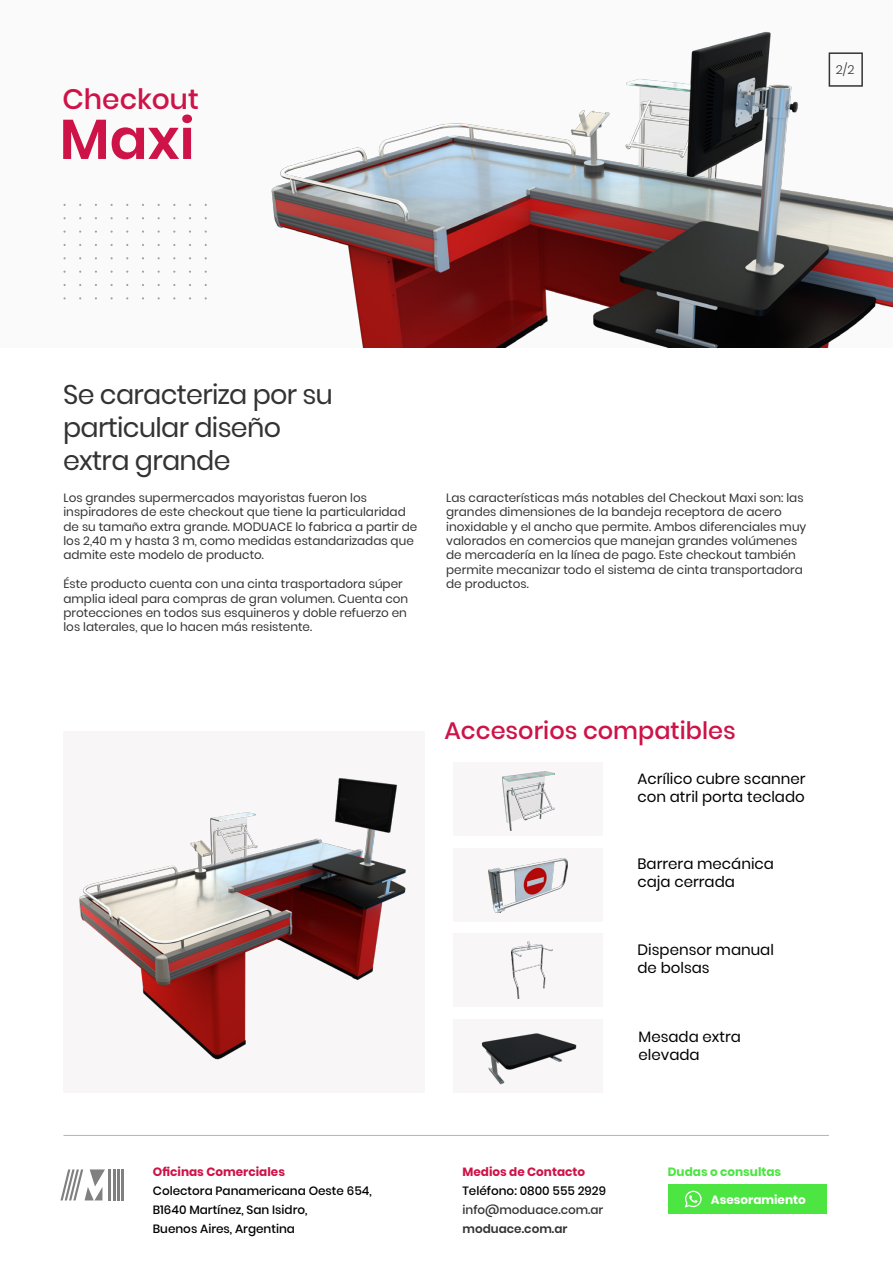
<style>
.page{position:relative;width:893px;height:1263px;background:#fff}
.page>*{position:absolute;margin:0;border:0;box-sizing:border-box;transform-origin:0 0}
.t1{font:600 56.25px "Poppins";color:#ce1348}
.t2{font:500 28.05px "Poppins";color:#ce1348}
.t3{font:27px/33px "Poppins";letter-spacing:-.025em;color:#333}
.t4{font:500 24px "Poppins";color:#ce1348}
.t5{font:15px/18px "Poppins";color:#000}
.t6{font:300 12.45px "Poppins";color:#333}
.t7{font:12px/14.4px "Poppins";color:#333}
.t8{font:500 12px/19px "Poppins";color:#000}
.t9{font:700 12px "Poppins";color:#ce1348}
.t10{font:500 12px "Poppins";color:#333}
.t11{font:700 12px "Poppins";color:#4ce541}
.t12{font:600 12px "Poppins";color:#333}
.t13{font:700 12px "Poppins";color:#fff}
</style>
<div class="page">
<hr style="left:63px;top:1135px;width:766px;height:1px;background:#b3b3b3">
<hr style="left:109px;top:1169px;width:2px;height:31px;background:#808080">
<hr style="left:113px;top:1169px;width:2px;height:31px;background:#808080">
<hr style="left:117px;top:1169px;width:3px;height:31px;background:#808080">
<hr style="left:122px;top:1169px;width:2px;height:31px;background:#808080">
<svg style="left:60px;top:1169px;width:45px;height:31px"></svg>
<div style="left:669px;top:1184px;width:158px;height:30px;background:#4ce541"></div>
<svg style="left:685px;top:1191px;width:17px;height:16px"></svg>
<div style="left:0;top:0;width:893px;height:348px;background:#fafafa"></div>
<div style="left:63px;top:731px;width:362px;height:361px;background:#f8f6f7"></div>
<img style="left:271px;top:31px;width:622px;height:317px">
<div style="left:453px;top:762px;width:150px;height:73px;background:#f8f6f7"></div>
<div style="left:453px;top:848px;width:150px;height:73px;background:#f8f6f7"></div>
<div style="left:453px;top:1019px;width:150px;height:73px;background:#f8f6f7"></div>
<img style="left:502px;top:772px;width:52px;height:58px">
<img style="left:488px;top:858px;width:79px;height:54px">
<img style="left:511px;top:942px;width:42px;height:56px">
<img style="left:481px;top:1033px;width:96px;height:52px">
<img style="left:79px;top:778px;width:327px;height:282px">
<h2 class="t2" style="left:62px;top:83px;width:138px">Checkout</h2>
<h1 class="t1" style="left:60px;top:107px;width:137px">Maxi</h1>
<p class="t6" style="left:836px;top:63px;width:20px">2/2</p>
<h3 class="t3" style="left:63px;top:378px;width:271px">Se caracteriza por su particular diseño extra grande</h3>
<p class="t7" style="left:63px;top:490px;width:355px">Los grandes supermercados mayoristas fueron los inspiradores de este checkout que tiene la particularidad de su tamaño extra grande. MODUACE lo fabrica a partir de los 2,40 m y hasta 3 m, como medidas estandarizadas que admite este modelo de producto.</p>
<p class="t7" style="left:63px;top:577px;width:346px">Éste producto cuenta con una cinta trasportadora súper amplia ideal para compras de gran volumen. Cuenta con protecciones en todos sus esquineros y doble refuerzo en los laterales, que lo hacen más resistente.</p>
<p class="t7" style="left:446px;top:490px;width:362px">Las características más notables del Checkout Maxi son: las grandes dimensiones de la bandeja receptora de acero inoxidable y el ancho que permite. Ambos diferenciales muy valorados en comercios que manejan grandes volúmenes de mercadería en la línea de pago. Este checkout también permite mecanizar todo el sistema de cinta transportadora de productos.</p>
<h3 class="t4" style="left:445px;top:717px;width:293px">Accesorios compatibles</h3>
<p class="t5" style="left:637px;top:770px;width:169px">Acrílico cubre scanner con atril porta teclado</p>
<p class="t5" style="left:637px;top:855px;width:138px">Barrera mecánica caja cerrada</p>
<p class="t5" style="left:637px;top:940px;width:138px">Dispensor manual de bolsas</p>
<p class="t5" style="left:638px;top:1028px;width:104px">Mesada extra elevada</p>
<p class="t9" style="left:153px;top:1165px;width:134px">Oficinas Comerciales</p>
<p class="t8" style="left:153px;top:1181px;width:220px">Colectora Panamericana Oeste 654,<br>B1640 Martínez, San Isidro,<br>Buenos Aires, Argentina</p>
<p class="t9" style="left:462px;top:1165px;width:124px">Medios de Contacto</p>
<p class="t8" style="left:462px;top:1181px;width:145px">Teléfono: 0800 555 2929</p>
<p class="t10" style="left:462px;top:1203px;width:142px">info@moduace.com.ar</p>
<p class="t12" style="left:462px;top:1222px;width:107px">moduace.com.ar</p>
<p class="t11" style="left:668px;top:1165px;width:115px">Dudas o consultas</p>
<p class="t13" style="left:711px;top:1193px;width:96px">Asesoramiento</p>
</div>
